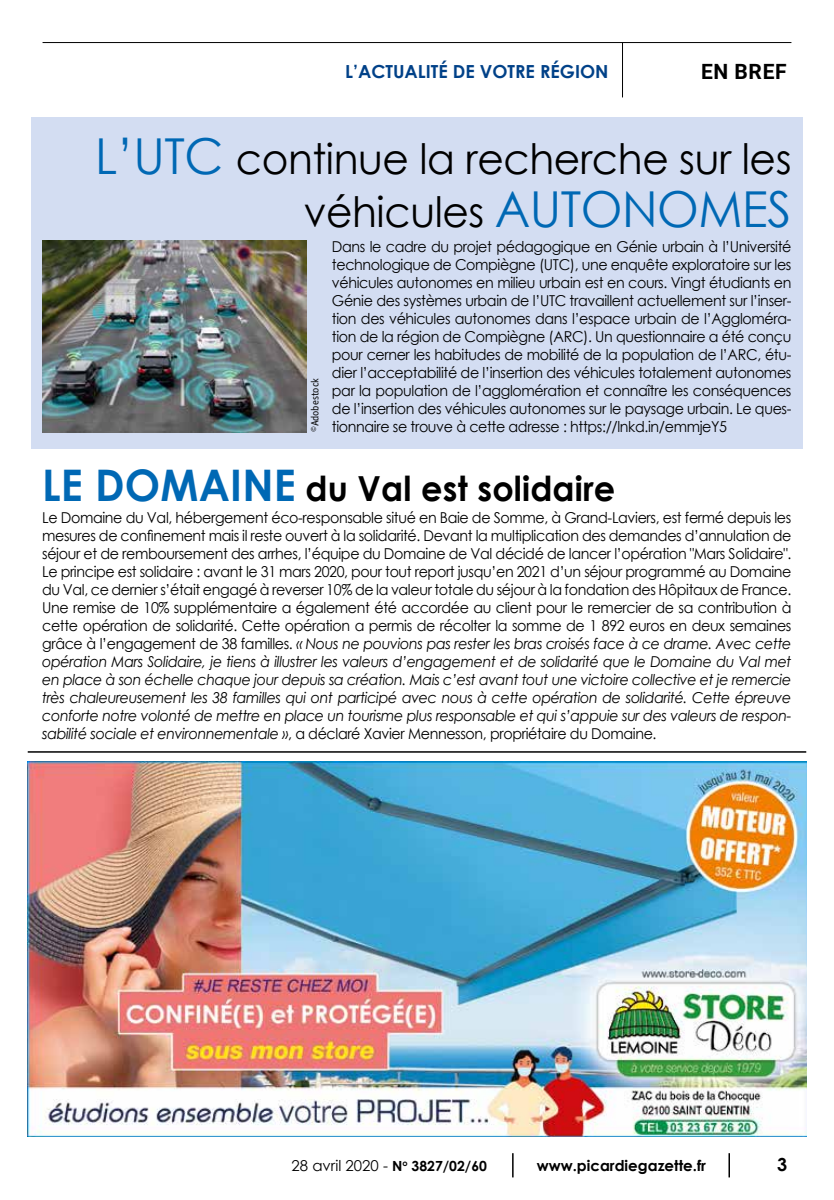
<style>
.page{position:relative;width:834px;height:1200px;background:#fff}
.page>*{position:absolute;margin:0;border:0;box-sizing:border-box;transform-origin:0 0}
.t1{font:42px/52.5px "Century Gothic";letter-spacing:-.01em;color:#000;text-align:right}
.t2{font:700 34.5px "Century Gothic";letter-spacing:.005em;color:#000}
.t3{font:700 21px "Roboto";letter-spacing:.035em;color:#000}
.t4{font:700 18px "Century Gothic";color:#004188}
.t5{font:700 18px "Century Gothic";color:#000}
.t6{font:15px/18px "Century Gothic";letter-spacing:-.025em;color:#000;text-align:justify;scale:.95 1}
.t7{font:15px "Century Gothic";color:#000}
.t8{font:700 15px "Century Gothic";color:#000}
.t9{font:10.5px "Officina Sans";color:#000}
.s1{font-size:49.5px;color:#0068b4}
.s2{font-size:43.5px;color:#0068b4}
.s3{font-style:italic}
.s4{font-weight:700;font-size:13.95px}
</style>
<div class="page">
<svg style="left:728px;top:1153px;width:1px;height:24px"></svg>
<svg style="left:512px;top:1153px;width:1px;height:24px"></svg>
<img style="left:28px;top:761px;width:778px;height:374px">
<hr style="left:28px;top:751px;width:778px;height:1px;background:#000">
<hr style="left:43px;top:42px;width:748px;height:1px;background:#000">
<hr style="left:622px;top:43px;width:1px;height:54px;background:#000">
<div style="left:31px;top:117px;width:771px;height:331px;background:#d3ddf2"></div>
<img style="left:43px;top:240px;width:263px;height:192px">
<p class="t4" style="left:345px;top:57px;width:265px">L’ACTUALITÉ DE VOTRE RÉGION</p>
<h3 class="t3" style="left:701px;top:56px;width:87px">EN BREF</h3>
<h1 class="t1" style="left:95px;top:132px;width:697px"><span class="s1">L’UTC</span> continue la recherche sur les véhicules <span class="s1">AUTONOMES</span></h1>
<p class="t6" style="left:332px;top:237px;width:485px">Dans le cadre du projet pédagogique en Génie urbain à l’Université technologique de Compiègne (UTC), une enquête exploratoire sur les véhicules autonomes en milieu urbain est en cours. Vingt étudiants en Génie des systèmes urbain de l’UTC travaillent actuellement sur l’inser&shy;tion des véhicules autonomes dans l’espace urbain de l’Aggloméra&shy;tion de la région de Compiègne (ARC). Un questionnaire a été conçu pour cerner les habitudes de mobilité de la population de l’ARC, étu&shy;dier l’acceptabilité de l’insertion des véhicules totalement autonomes par la population de l’agglomération et connaître les conséquences de l’insertion des véhicules autonomes sur le paysage urbain. Le ques-</p>
<p class="t9" style="left:309px;top:432px;width:56px;rotate:-90deg">©Adobestock</p>
<p class="t6" style="left:332px;top:417px;width:417px">tionnaire se trouve à cette adresse : https://lnkd.in/emmjeY5</p>
<h2 class="t2" style="left:42px;top:462px;width:574px"><span class="s2">LE DOMAINE</span> du Val est solidaire</h2>
<p class="t6" style="left:42px;top:508px;width:790px">Le Domaine du Val, hébergement éco-responsable situé en Baie de Somme, à Grand-Laviers, est fermé depuis les mesures de confinement mais il reste ouvert à la solidarité. Devant la multiplication des demandes d’annulation de séjour et de remboursement des arrhes, l’équipe du Domaine de Val décidé de lancer l’opération "Mars Solidaire".<br>Le principe est solidaire : avant le 31 mars 2020, pour tout report jusqu’en 2021 d’un séjour programmé au Domaine du Val, ce dernier s’était engagé à reverser 10% de la valeur totale du séjour à la fondation des Hôpitaux de France.<br>Une remise de 10% supplémentaire a également été accordée au client pour le remercier de sa contribution à cette opération de solidarité. Cette opération a permis de récolter la somme de 1 892 euros en deux semaines grâce à l’engagement de 38 familles. <span class="s3">« Nous ne pouvions pas rester les bras croisés face à ce drame. Avec cette opération Mars Solidaire, je tiens à illustrer les valeurs d’engagement et de solidarité que le Domaine du Val met en place à son échelle chaque jour depuis sa création. Mais c’est avant tout une victoire collective et je remercie très chaleureusement les 38 familles qui ont participé avec nous à cette opération de solidarité. Cette épreuve conforte notre volonté de mettre en place un tourisme plus responsable et qui s’appuie sur des valeurs de respon&shy;sabilité sociale et environnementale »</span>, a déclaré Xavier Mennesson, propriétaire du Domaine.</p>
<p class="t7" style="left:291px;top:1154px;width:197px">28 avril 2020 - <span class="s4">N</span><sup>o</sup> <span class="s4">3827/02/60</span></p>
<p class="t8" style="left:536px;top:1154px;width:171px">www.picardiegazette.fr</p>
<p class="t5" style="left:777px;top:1150px;width:12px">3</p>
</div>
